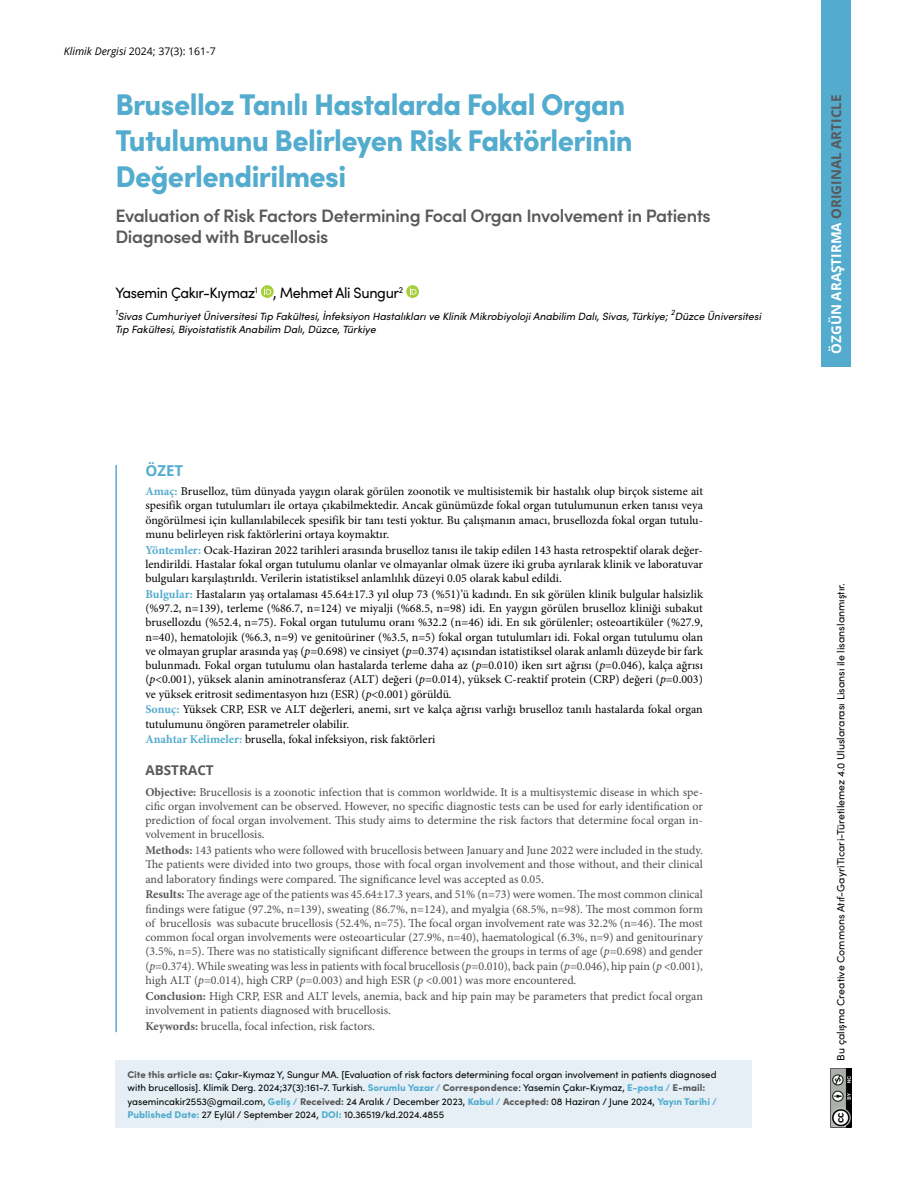
<style>
.page{position:relative;width:915px;height:1191px;background:#fff}
.page>*{position:absolute;margin:0;border:0;box-sizing:border-box;transform-origin:0 0}
.t1{font:900 30px/36px "Sofia Pro";letter-spacing:-.02em;color:#53acce;scale:.96 1}
.t2{font:600 18px/21px "Sofia Pro";letter-spacing:-.02em;color:#58595b}
.t3{font:15px "Sofia Pro";letter-spacing:-.025em;color:#000;scale:.96 1}
.t4{font:700 15px "Open Sans";color:#53acce}
.t5{font:700 13.5px "Open Sans";color:#58595b}
.t6{font:12px/14.2px "Minion Pro";color:#000;text-align:justify}
.t7{font:12px/14.2px "Minion Pro";color:#4d4d4d;text-align:justify}
.t8{font:italic 10.5px/13.5px "Sofia Pro";color:#000}
.t9{font:10.5px "Sofia Pro";color:#000}
.t10{font:10.5px "Open Sans";color:#000}
.t11{font:9.75px/13.5px "Sofia Pro";color:#000}
.s1{font-style:italic}
.s2{font-weight:700;color:#53acce}
.s3{font-weight:700;color:#58595b}
.s4{color:#636466}
.s5{font-weight:900;color:#58595b}
.s6{font-weight:900;color:#53acce}
.s7{color:#fff}
</style>
<div class="page">
<img style="left:830px;top:1068px;width:21px;height:59px">
<svg style="left:261px;top:285px;width:12px;height:13px"></svg>
<svg style="left:264px;top:287px;width:7px;height:7px"></svg>
<svg style="left:406px;top:285px;width:13px;height:13px"></svg>
<svg style="left:409px;top:287px;width:7px;height:7px"></svg>
<hr style="left:115px;top:465px;width:2px;height:567px;background:#53acce">
<div style="left:115px;top:1060px;width:636px;height:67px;background:#e5eff5"></div>
<div style="left:821px;top:0;width:29px;height:367px;background:#53acce"></div>
<p class="t10" style="left:64px;top:44px;width:153px"><span class="s1">Klimik Dergisi</span> 2024; 37(3): 161-7</p>
<h1 class="t1" style="left:115px;top:84px;width:540px">Bruselloz Tanılı Hastalarda Fokal Organ<br>Tutulumunu Belirleyen Risk Faktörlerinin<br>Değerlendirilmesi</h1>
<h2 class="t2" style="left:115px;top:204px;width:596px">Evaluation of Risk Factors Determining Focal Organ Involvement in Patients<br>Diagnosed with Brucellosis</h2>
<p class="t3" style="left:115px;top:282px;width:301px">Yasemin Çakır-Kıymaz<sup>1</sup> , Mehmet Ali Sungur<sup>2</sup></p>
<p class="t8" style="left:115px;top:309px;width:647px"><sup>1</sup>Sivas Cumhuriyet Üniversitesi Tıp Fakültesi, İnfeksiyon Hastalıkları ve Klinik Mikrobiyoloji Anabilim Dalı, Sivas, Türkiye; <sup>2</sup>Düzce Üniversitesi<br>Tıp Fakültesi, Biyoistatistik Anabilim Dalı, Düzce, Türkiye</p>
<p class="t4" style="left:145px;top:460px;width:39px">ÖZET</p>
<p class="t6" style="left:145px;top:484px;width:559px"><span class="s2">Amaç:</span> Bruselloz, tüm dünyada yaygın olarak görülen zoonotik ve multisistemik bir hastalık olup birçok sisteme ait spesifik organ tutulumları ile ortaya çıkabilmektedir. Ancak günümüzde fokal organ tutulumunun erken tanısı veya öngörülmesi için kullanılabilecek spesifik bir tanı testi yoktur. Bu çalışmanın amacı, brusellozda fokal organ tutulu&shy;munu belirleyen risk faktörlerini ortaya koymaktır.</p>
<p class="t6" style="left:145px;top:543px;width:559px"><span class="s2">Yöntemler:</span> Ocak-Haziran 2022 tarihleri arasında bruselloz tanısı ile takip edilen 143 hasta retrospektif olarak değer&shy;lendirildi. Hastalar fokal organ tutulumu olanlar ve olmayanlar olmak üzere iki gruba ayrılarak klinik ve laboratuvar bulguları karşılaştırıldı. Verilerin istatistiksel anlamlılık düzeyi 0.05 olarak kabul edildi.</p>
<p class="t6" style="left:145px;top:587px;width:559px"><span class="s2">Bulgular:</span> Hastaların yaş ortalaması 45.64±17.3 yıl olup 73 (%51)’ü kadındı. En sık görülen klinik bulgular halsizlik (%97.2, n=139), terleme (%86.7, n=124) ve miyalji (%68.5, n=98) idi. En yaygın görülen bruselloz kliniği subakut brusellozdu (%52.4, n=75). Fokal organ tutulumu oranı %32.2 (n=46) idi. En sık görülenler; osteoartiküler (%27.9, n=40), hematolojik (%6.3, n=9) ve genitoüriner (%3.5, n=5) fokal organ tutulumları idi. Fokal organ tutulumu olan ve olmayan gruplar arasında yaş (<span class="s1">p</span>=0.698) ve cinsiyet (<span class="s1">p</span>=0.374) açısından istatistiksel olarak anlamlı düzeyde bir fark bulunmadı. Fokal organ tutulumu olan hastalarda terleme daha az (<span class="s1">p</span>=0.010) iken sırt ağrısı (<span class="s1">p</span>=0.046), kalça ağrısı (<span class="s1">p</span>&lt;0.001), yüksek alanin aminotransferaz (ALT) değeri (<span class="s1">p</span>=0.014), yüksek C-reaktif protein (CRP) değeri (<span class="s1">p</span>=0.003) ve yüksek eritrosit sedimentasyon hızı (ESR) (<span class="s1">p</span>&lt;0.001) görüldü.</p>
<p class="t6" style="left:145px;top:702px;width:558px"><span class="s2">Sonuç:</span> Yüksek CRP, ESR ve ALT değerleri, anemi, sırt ve kalça ağrısı varlığı bruselloz tanılı hastalarda fokal organ tutulumunu öngören parametreler olabilir.</p>
<p class="t6" style="left:145px;top:732px;width:291px"><span class="s2">Anahtar Kelimeler:</span> brusella, fokal infeksiyon, risk faktörleri</p>
<p class="t5" style="left:145px;top:761px;width:70px">ABSTRACT</p>
<p class="t7" style="left:145px;top:784px;width:559px"><span class="s3">Objective:</span> Brucellosis is a zoonotic infection that is common worldwide. It is a multisystemic disease in which spe&shy;cific organ involvement can be observed. However, no specific diagnostic tests can be used for early identification or prediction of focal organ involvement. This study aims to determine the risk factors that determine focal organ in&shy;volvement in brucellosis.</p>
<p class="t7" style="left:145px;top:843px;width:559px"><span class="s3">Methods:</span> <span class="s4">1</span>43 patients who were followed with brucellosis between January and June 2022 were included in the study.<br>The patients were divided into two groups, those with focal organ involvement and those without, and their clinical and laboratory findings were compared. The significance level was accepted as 0.05.</p>
<p class="t7" style="left:145px;top:887px;width:559px"><span class="s3">Results:</span> The average age of the patients was 45.64±17.3 years, and 51% (n=73) were women. The most common clinical findings were fatigue (97.2%, n=139), sweating (86.7%, n=124), and myalgia (68.5%, n=98). The most common form of brucellosis was subacute brucellosis (52.4%, n=75). The focal organ involvement rate was 32.2% (n=46). The most common focal organ involvements were osteoarticular (27.9%, n=40), haematological (6.3%, n=9) and genitourinary (3.5%, n=5). There was no statistically significant difference between the groups in terms of age (<span class="s1">p</span>=0.698) and gender (<span class="s1">p</span>=0.374). While sweating was less in patients with focal brucellosis (<span class="s1">p</span>=0.010), back pain (<span class="s1">p</span>=0.046), hip pain (<span class="s1">p</span> &lt;0.001), high ALT (<span class="s1">p</span>=0.014), high CRP (<span class="s1">p</span>=0.003) and high ESR (<span class="s1">p</span> &lt;0.001) was more encountered.</p>
<p class="t7" style="left:145px;top:988px;width:559px"><span class="s3">Conclusion:</span> High CRP, ESR and ALT levels, anemia, back and hip pain may be parameters that predict focal organ involvement in patients diagnosed with brucellosis.</p>
<p class="t7" style="left:145px;top:1018px;width:231px"><span class="s3">Keywords:</span> brucella, focal infection, risk factors.</p>
<p class="t11" style="left:127px;top:1067px;width:590px"><span class="s5">Cite this article as:</span> Çakır-Kıymaz Y, Sungur MA. [Evaluation of risk factors determining focal organ involvement in patients diagnosed with brucellosis]. Klimik Derg. 2024;37(3):161-7. Turkish. <span class="s6">Sorumlu Yazar /</span> <span class="s5">Correspondence</span>: Yasemin Çakır-Kıymaz, <span class="s6">E-posta /</span> <span class="s5">E-mail: </span>yasemincakir2553@gmail.com, <span class="s6">Geliş /</span> <span class="s5">Received:</span> 24 Aralık / December 2023, <span class="s6">Kabul /</span> <span class="s5">Accepted:</span> 08 Haziran / June 2024, <span class="s6">Yayın Tarihi / Published Date:</span> 27 Eylül / September 2024, <span class="s6">DOI:</span> 10.36519/kd.2024.4855</p>
<p class="t5" style="left:826px;top:353px;width:260px;rotate:-90deg"><span class="s7">ÖZGÜN ARAŞTIRMA</span> ORIGINAL ARTICLE</p>
<p class="t9" style="left:832px;top:1060px;width:479px;rotate:-90deg">Bu çalışma Creative Commons Atıf-GayriTicari-Türetilemez 4.0 Uluslararası Lisansı ile lisanslanmıştır.</p>
</div>
